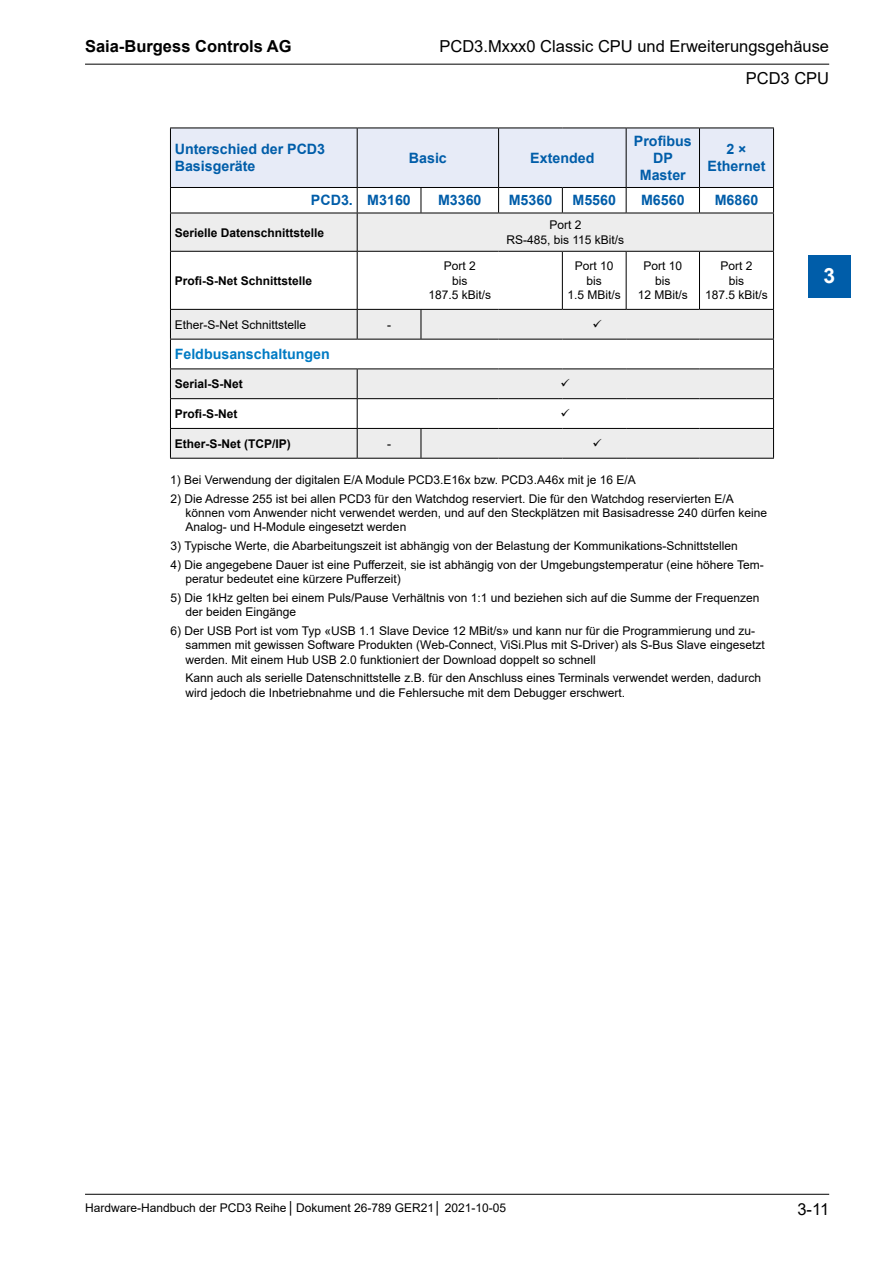
<style>
.page{position:relative;width:893px;height:1263px;background:#fff}
.page>*{position:absolute;margin:0;border:0;box-sizing:border-box;transform-origin:0 0}
.t1{font:700 21px "Arial";color:#fff}
.t2{font:16.5px "Arial";color:#000}
.t3{font:700 16.5px "Arial";color:#000}
.TextTabelle_Kopfzeil{font:700 14.25px/17.1px "Arial";color:#005da9;text-align:center}
.TextTabelle_Kopfzeil-2{font:700 14.25px "Arial";color:#007bc4}
.Bildbeschriftung{font:12px/14.4px "Arial";color:#000}
.TextTabelle_8Pt{font:12px/14.4px "Arial";color:#000;text-align:center}
.TextTabelle_8Pt-2{font:700 12px "Arial";color:#000}
</style>
<div class="page">
<hr style="left:85px;top:64px;width:744px;height:1px;background:#000">
<hr style="left:85px;top:1194px;width:744px;height:1px;background:#000">
<div style="left:808px;top:255px;width:42px;height:43px;background:#005da9"></div>
<svg style="left:171px;top:214px;width:602px;height:244px;fill:#ededed"></svg>
<hr style="left:170px;top:213px;width:1px;height:38px;background:#000">
<hr style="left:170px;top:252px;width:1px;height:57px;background:#000">
<svg style="left:170px;top:310px;width:1px;height:148px"></svg>
<hr style="left:357px;top:213px;width:1px;height:38px;background:#000">
<hr style="left:773px;top:213px;width:1px;height:38px;background:#000">
<svg style="left:357px;top:310px;width:1px;height:29px"></svg>
<svg style="left:421px;top:310px;width:1px;height:29px"></svg>
<svg style="left:357px;top:369px;width:1px;height:89px"></svg>
<svg style="left:421px;top:429px;width:1px;height:29px"></svg>
<svg style="left:773px;top:310px;width:1px;height:148px"></svg>
<hr style="left:170px;top:251px;width:187px;height:1px;background:#000">
<hr style="left:170px;top:309px;width:187px;height:1px;background:#000">
<hr style="left:170px;top:339px;width:187px;height:1px;background:#000">
<hr style="left:357px;top:339px;width:64px;height:1px;background:#000">
<hr style="left:421px;top:339px;width:78px;height:1px;background:#000">
<hr style="left:499px;top:339px;width:63px;height:1px;background:#000">
<hr style="left:562px;top:339px;width:64px;height:1px;background:#000">
<hr style="left:626px;top:339px;width:73px;height:1px;background:#000">
<hr style="left:699px;top:339px;width:75px;height:1px;background:#000">
<hr style="left:170px;top:368px;width:187px;height:1px;background:#000">
<hr style="left:357px;top:368px;width:64px;height:1px;background:#000">
<hr style="left:421px;top:368px;width:78px;height:1px;background:#000">
<hr style="left:499px;top:368px;width:63px;height:1px;background:#000">
<hr style="left:562px;top:368px;width:64px;height:1px;background:#000">
<hr style="left:626px;top:368px;width:73px;height:1px;background:#000">
<hr style="left:699px;top:368px;width:75px;height:1px;background:#000">
<hr style="left:170px;top:398px;width:187px;height:1px;background:#000">
<hr style="left:357px;top:398px;width:64px;height:1px;background:#000">
<hr style="left:421px;top:398px;width:78px;height:1px;background:#000">
<hr style="left:499px;top:398px;width:63px;height:1px;background:#000">
<hr style="left:562px;top:398px;width:64px;height:1px;background:#000">
<hr style="left:626px;top:398px;width:73px;height:1px;background:#000">
<hr style="left:699px;top:398px;width:75px;height:1px;background:#000">
<hr style="left:170px;top:428px;width:187px;height:1px;background:#000">
<hr style="left:357px;top:428px;width:64px;height:1px;background:#000">
<hr style="left:421px;top:428px;width:78px;height:1px;background:#000">
<hr style="left:499px;top:428px;width:63px;height:1px;background:#000">
<hr style="left:562px;top:428px;width:64px;height:1px;background:#000">
<hr style="left:626px;top:428px;width:73px;height:1px;background:#000">
<hr style="left:699px;top:428px;width:75px;height:1px;background:#000">
<hr style="left:170px;top:458px;width:187px;height:1px;background:#000">
<hr style="left:357px;top:458px;width:64px;height:1px;background:#000">
<hr style="left:421px;top:458px;width:78px;height:1px;background:#000">
<hr style="left:499px;top:458px;width:63px;height:1px;background:#000">
<hr style="left:562px;top:458px;width:64px;height:1px;background:#000">
<hr style="left:626px;top:458px;width:73px;height:1px;background:#000">
<hr style="left:699px;top:458px;width:75px;height:1px;background:#000">
<svg style="left:170px;top:128px;width:604px;height:85px"></svg>
<hr style="left:170px;top:213px;width:187px;height:1px;background:#000">
<hr style="left:357px;top:213px;width:64px;height:1px;background:#000">
<hr style="left:421px;top:213px;width:78px;height:1px;background:#000">
<hr style="left:499px;top:213px;width:63px;height:1px;background:#000">
<hr style="left:562px;top:213px;width:64px;height:1px;background:#000">
<hr style="left:626px;top:213px;width:73px;height:1px;background:#000">
<hr style="left:699px;top:213px;width:75px;height:1px;background:#000">
<hr style="left:357px;top:251px;width:64px;height:1px;background:#000">
<hr style="left:357px;top:252px;width:1px;height:57px;background:#000">
<hr style="left:421px;top:251px;width:78px;height:1px;background:#000">
<hr style="left:499px;top:251px;width:63px;height:1px;background:#000">
<hr style="left:562px;top:251px;width:64px;height:1px;background:#000">
<hr style="left:562px;top:252px;width:1px;height:57px;background:#000">
<hr style="left:626px;top:251px;width:73px;height:1px;background:#000">
<hr style="left:626px;top:252px;width:1px;height:57px;background:#000">
<hr style="left:699px;top:251px;width:75px;height:1px;background:#000">
<hr style="left:699px;top:252px;width:1px;height:57px;background:#000">
<hr style="left:773px;top:252px;width:1px;height:57px;background:#000">
<hr style="left:357px;top:309px;width:64px;height:1px;background:#000">
<hr style="left:421px;top:309px;width:78px;height:1px;background:#000">
<hr style="left:499px;top:309px;width:63px;height:1px;background:#000">
<hr style="left:562px;top:309px;width:64px;height:1px;background:#000">
<hr style="left:626px;top:309px;width:73px;height:1px;background:#000">
<hr style="left:699px;top:309px;width:75px;height:1px;background:#000">
<svg style="left:593px;top:320px;width:9px;height:7px"></svg>
<svg style="left:561px;top:379px;width:9px;height:8px"></svg>
<svg style="left:561px;top:409px;width:9px;height:8px"></svg>
<svg style="left:593px;top:439px;width:9px;height:7px"></svg>
<h2 class="t3" style="left:85px;top:35px;width:208px">Saia-Burgess Controls AG</h2>
<h2 class="t2" style="left:439px;top:35px;width:391px">PCD3.Mxxx0 Classic CPU und Erweiterungsgehäuse</h2>
<h2 class="t2" style="left:746px;top:67px;width:85px">PCD3 CPU</h2>
<p class="TextTabelle_Kopfzeil" style="left:175px;top:141px;width:152px;text-align:left">Unterschied der PCD3<br>Basisgeräte</p>
<p class="TextTabelle_Kopfzeil" style="left:409px;top:149px;width:40px">Basic</p>
<p class="TextTabelle_Kopfzeil" style="left:530px;top:149px;width:66px">Extended</p>
<p class="TextTabelle_Kopfzeil" style="left:634px;top:132px;width:59px">Profibus<br>DP<br>Master</p>
<p class="TextTabelle_Kopfzeil" style="left:708px;top:141px;width:59px">2 ×<br>Ethernet</p>
<p class="TextTabelle_Kopfzeil" style="left:311px;top:192px;width:43px">PCD3.</p>
<p class="TextTabelle_Kopfzeil" style="left:367px;top:192px;width:45px">M3160</p>
<p class="TextTabelle_Kopfzeil" style="left:438px;top:192px;width:45px">M3360</p>
<p class="TextTabelle_Kopfzeil" style="left:509px;top:192px;width:45px">M5360</p>
<p class="TextTabelle_Kopfzeil" style="left:572px;top:192px;width:45px">M5560</p>
<p class="TextTabelle_Kopfzeil" style="left:641px;top:192px;width:45px">M6560</p>
<p class="TextTabelle_Kopfzeil" style="left:715px;top:192px;width:45px">M6860</p>
<p class="TextTabelle_8Pt-2" style="left:175px;top:224px;width:151px">Serielle Datenschnittstelle</p>
<p class="TextTabelle_8Pt" style="left:506px;top:218px;width:119px">Port 2<br>RS-485, bis 115 kBit/s</p>
<p class="TextTabelle_8Pt-2" style="left:175px;top:272px;width:139px">Profi-S-Net Schnittstelle</p>
<p class="TextTabelle_8Pt" style="left:428px;top:259px;width:64px">Port 2<br>bis<br>187.5 kBit/s</p>
<p class="TextTabelle_8Pt" style="left:568px;top:259px;width:55px">Port 10 bis<br>1.5 MBit/s</p>
<p class="TextTabelle_8Pt" style="left:638px;top:259px;width:52px">Port 10 bis<br>12 MBit/s</p>
<p class="TextTabelle_8Pt" style="left:705px;top:259px;width:64px">Port 2<br>bis<br>187.5 kBit/s</p>
<p class="TextTabelle_8Pt" style="left:175px;top:317px;width:133px">Ether-S-Net Schnittstelle</p>
<p class="TextTabelle_8Pt" style="left:387px;top:317px;width:5px">-</p>
<p class="TextTabelle_Kopfzeil-2" style="left:175px;top:344px;width:157px">Feldbusanschaltungen</p>
<p class="TextTabelle_8Pt-2" style="left:175px;top:375px;width:70px">Serial-S-Net</p>
<p class="TextTabelle_8Pt-2" style="left:175px;top:405px;width:64px">Profi-S-Net</p>
<p class="TextTabelle_8Pt-2" style="left:175px;top:435px;width:118px">Ether-S-Net (TCP/IP)</p>
<p class="TextTabelle_8Pt" style="left:387px;top:436px;width:5px">-</p>
<p class="Bildbeschriftung" style="left:170px;top:472px;width:467px">1) Bei Verwendung der digitalen E/A Module PCD3.E16x bzw. PCD3.A46x mit je 16 E/A</p>
<p class="Bildbeschriftung" style="left:186px;top:491px;width:583px;text-indent:-15px">2) Die Adresse 255 ist bei allen PCD3 für den Watchdog reserviert. Die für den Watchdog reservierten E/A können vom Anwender nicht verwendet werden, und auf den Steckplätzen mit Basisadresse 240 dürfen keine<br>Analog- und H-Module eingesetzt werden</p>
<p class="Bildbeschriftung" style="left:171px;top:539px;width:569px">3) Typische Werte, die Abarbeitungszeit ist abhängig von der Belastung der Kommunikations-Schnittstellen</p>
<p class="Bildbeschriftung" style="left:186px;top:557px;width:580px;text-indent:-15px">4) Die angegebene Dauer ist eine Pufferzeit, sie ist abhängig von der Umgebungstemperatur (eine höhere Tem&shy;peratur bedeutet eine kürzere Pufferzeit)</p>
<p class="Bildbeschriftung" style="left:186px;top:590px;width:575px;text-indent:-15px">5) Die 1kHz gelten bei einem Puls/Pause Verhältnis von 1:1 und beziehen sich auf die Summe der Frequenzen der beiden Eingänge</p>
<p class="Bildbeschriftung" style="left:186px;top:623px;width:581px;text-indent:-15px">6) Der USB Port ist vom Typ «USB 1.1 Slave Device 12 MBit/s» und kann nur für die Programmierung und zu&shy;sammen mit gewissen Software Produkten (Web-Connect, ViSi.Plus mit S-Driver) als S-Bus Slave eingesetzt werden. Mit einem Hub USB 2.0 funktioniert der Download doppelt so schnell</p>
<p class="Bildbeschriftung" style="left:186px;top:671px;width:577px">Kann auch als serielle Datenschnittstelle z.B. für den Anschluss eines Terminals verwendet werden, dadurch wird jedoch die Inbetriebnahme und die Fehlersuche mit dem Debugger erschwert.</p>
<h1 class="t1" style="left:823px;top:261px;width:13px">3</h1>
<p class="Bildbeschriftung" style="left:85px;top:1201px;width:423px">Hardware-Handbuch der PCD3 Reihe │Dokument 26-789 GER21│ 2021-10-05</p>
<h2 class="t2" style="left:797px;top:1198px;width:33px">3-11</h2>
</div>
